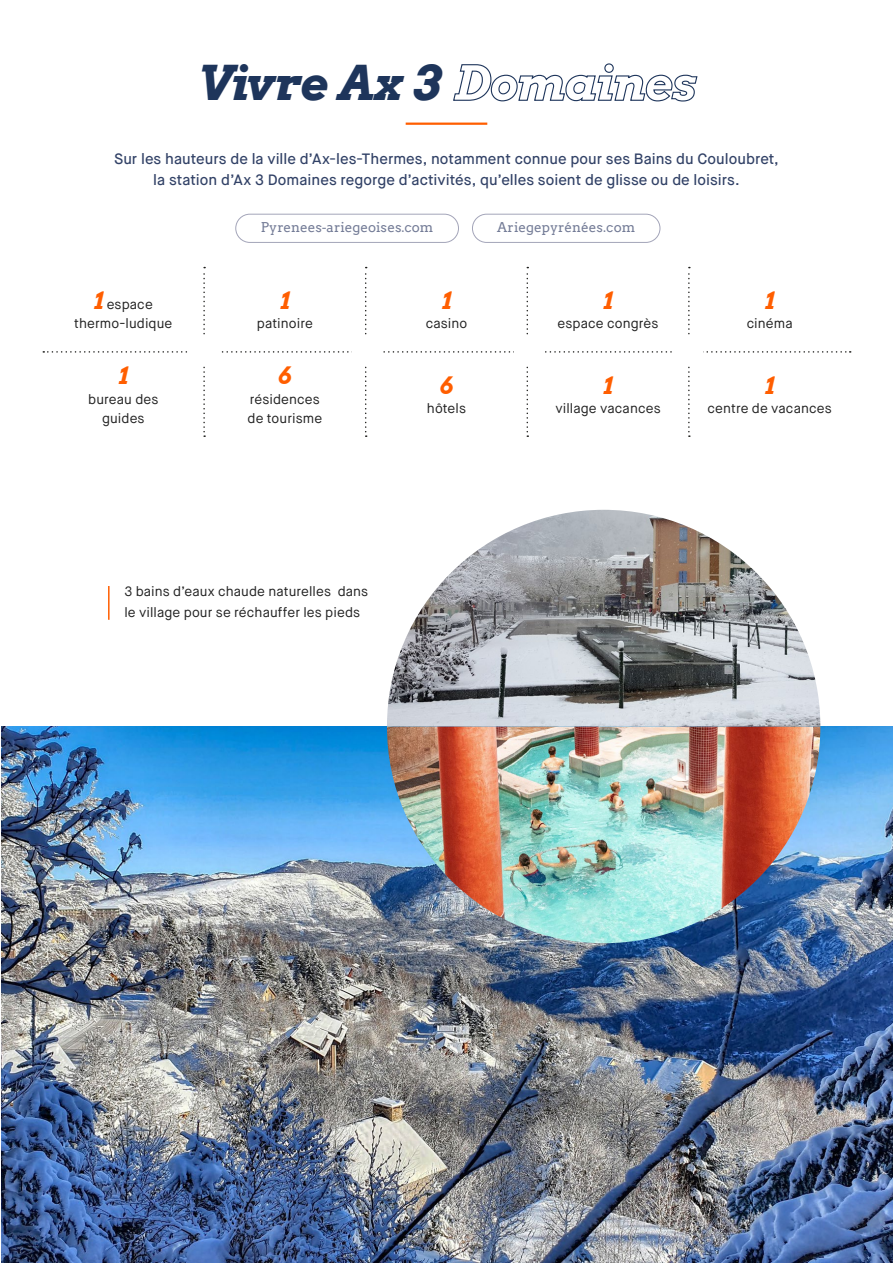
<style>
.page{position:relative;width:893px;height:1263px;background:#fff}
.page>*{position:absolute;margin:0;border:0;box-sizing:border-box;transform-origin:0 0}
.t1{font:italic 700 48px "Arvo";letter-spacing:-.02em;color:#1e355b}
.Paragraph_Style_2{font:italic 700 24px "Arvo";color:#ff5e00}
.Normal_copy_2{font:500 15px "Maison Neue";color:#314166}
.Paragraph_Style_2-2{font:13.5px "Maison Neue";letter-spacing:.005em;color:#212121}
.t2{font:13.5px "Arvo";color:#444f73}
.s1{font-family:"Arvo";font-weight:700;font-style:italic;font-size:24px;color:#ff5e00}
</style>
<div class="page">
<hr style="left:406px;top:123px;width:81px;height:2px;background:#ff5e00">
<svg style="left:43px;top:267px;width:808px;height:170px"></svg>
<div style="left:190px;top:338px;width:28px;height:28px;background:#fff"></div>
<div style="left:352px;top:338px;width:29px;height:28px;background:#fff"></div>
<div style="left:514px;top:338px;width:29px;height:28px;background:#fff"></div>
<div style="left:674px;top:338px;width:29px;height:28px;background:#fff"></div>
<div style="left:235px;top:214px;width:224px;height:29px;border:1px solid #8486a1;border-radius:14px"></div>
<div style="left:472px;top:214px;width:188px;height:29px;border:1px solid #8486a1;border-radius:14px"></div>
<img style="left:1px;top:726px;width:892px;height:537px">
<img style="left:387px;top:510px;width:433px;height:433px">
<hr style="left:108px;top:586px;width:2px;height:34px;background:#ff5e00">
<p class="t1" style="left:198px;top:53px;width:498px">Vivre Ax 3 Domaines</p>
<p class="Normal_copy_2" style="left:114px;top:149px;width:666px">Sur les hauteurs de la ville d’Ax-les-Thermes, notamment connue pour ses Bains du Couloubret,</p>
<p class="Normal_copy_2" style="left:153px;top:170px;width:588px">la station d’Ax 3 Domaines regorge d’activités, qu’elles soient de glisse ou de loisirs.</p>
<p class="Paragraph_Style_2-2" style="left:94px;top:296px;width:61px"><span class="s1">1</span> espace</p>
<p class="Paragraph_Style_2-2" style="left:74px;top:315px;width:100px">thermo-ludique</p>
<p class="Paragraph_Style_2" style="left:119px;top:361px;width:11px">1</p>
<p class="Paragraph_Style_2-2" style="left:88px;top:390px;width:72px">bureau des</p>
<p class="Paragraph_Style_2-2" style="left:102px;top:410px;width:44px">guides</p>
<p class="t2" style="left:261px;top:219px;width:174px">Pyrenees-ariegeoises.com</p>
<p class="t2" style="left:497px;top:219px;width:140px">Ariegepyrénées.com</p>
<p class="Paragraph_Style_2" style="left:280px;top:285px;width:11px">1</p>
<p class="Paragraph_Style_2-2" style="left:257px;top:315px;width:57px">patinoire</p>
<p class="Paragraph_Style_2" style="left:278px;top:361px;width:15px">6</p>
<p class="Paragraph_Style_2-2" style="left:250px;top:390px;width:71px">résidences</p>
<p class="Paragraph_Style_2-2" style="left:248px;top:410px;width:76px">de tourisme</p>
<p class="Paragraph_Style_2" style="left:442px;top:285px;width:11px">1</p>
<p class="Paragraph_Style_2-2" style="left:426px;top:315px;width:43px">casino</p>
<p class="Paragraph_Style_2" style="left:440px;top:370px;width:15px">6</p>
<p class="Paragraph_Style_2-2" style="left:427px;top:400px;width:41px">hôtels</p>
<p class="Paragraph_Style_2" style="left:603px;top:285px;width:11px">1</p>
<p class="Paragraph_Style_2-2" style="left:558px;top:315px;width:102px">espace congrès</p>
<p class="Paragraph_Style_2" style="left:603px;top:370px;width:11px">1</p>
<p class="Paragraph_Style_2-2" style="left:555px;top:400px;width:107px">village vacances</p>
<p class="Paragraph_Style_2" style="left:765px;top:285px;width:11px">1</p>
<p class="Paragraph_Style_2-2" style="left:747px;top:315px;width:47px">cinéma</p>
<p class="Paragraph_Style_2" style="left:765px;top:370px;width:11px">1</p>
<p class="Paragraph_Style_2-2" style="left:708px;top:400px;width:126px">centre de vacances</p>
<p class="Paragraph_Style_2-2" style="left:124px;top:583px;width:245px">3 bains d’eaux chaude naturelles dans</p>
<p class="Paragraph_Style_2-2" style="left:124px;top:604px;width:237px">le village pour se réchauffer les pieds</p>
</div>
